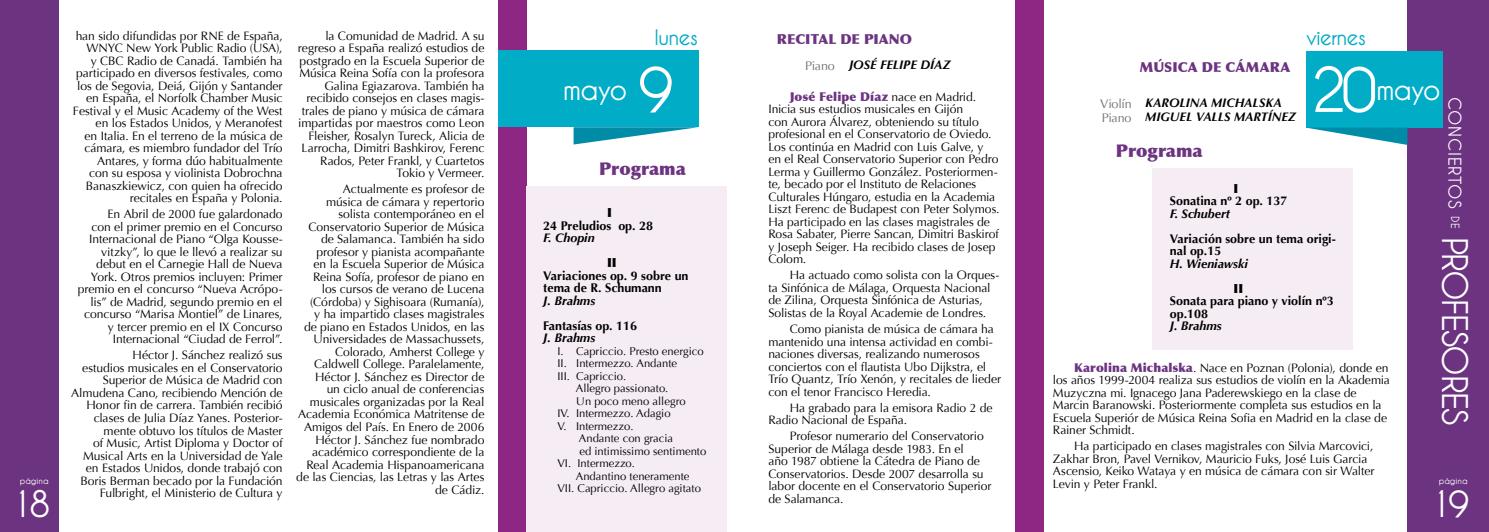
<style>
.page{position:relative;width:1489px;height:532px;background:#fff}
.page>*{position:absolute;margin:0;border:0;box-sizing:border-box;transform-origin:0 0}
.t1{font:700 36.25px "Caviar Dreams";color:#fff}
.t2{font:700 35px "Caviar Dreams";letter-spacing:-.045em;color:#fff}
.t3{font:700 28.75px "Caviar Dreams";letter-spacing:-.045em;color:#fff}
.t4{font:700 21.25px "Caviar Dreams";letter-spacing:-.035em;color:#00acc6}
.t5{font:900 17.5px "Optima";letter-spacing:-.005em;color:#6c3380}
.t6{font:700 17.5px "Caviar Dreams";letter-spacing:.035em;color:#fff}
.t7{font:900 13.75px "Optima";letter-spacing:.005em;color:#6c3380}
.t8{font:700 12.5px/12.5px "Optima";color:#000}
.t9{font:italic 700 12.5px/13.8px "Optima";color:#000}
.t10{font:12.5px/13.8px "Optima";letter-spacing:-.015em;color:#707172}
.t11{font:900 12.5px "Optima";color:#000}
.t12{font:12.12px/12.5px "Optima";letter-spacing:-.005em;color:#000}
.t13{font:11.25px "Optima";color:#000}
.t14{font:700 8.75px "Caviar Dreams";color:#fff}
.s1{font-size:61.25px}
.s2{font-weight:400;font-style:normal;color:#707172}
.s3{font-weight:900;color:#6c3380}
.s4{font-size:11.25px}
</style>
<div class="page">
<div style="left:0;top:0;width:58px;height:531px;background:#6c3380"></div>
<div style="left:1407px;top:0;width:81px;height:531px;background:#6c3380"></div>
<div style="left:498px;top:0;width:28px;height:531px;background:#8e2783"></div>
<div style="left:1014px;top:0;width:29px;height:531px;background:#8e2783"></div>
<div style="left:498px;top:50px;width:200px;height:77px;background:#00acc6"></div>
<svg style="left:573px;top:127px;width:125px;height:17px"></svg>
<div style="left:526px;top:186px;width:200px;height:345px;background:#f5ecf4"></div>
<div style="left:1152px;top:168px;width:200px;height:181px;background:#f5ecf4"></div>
<div style="left:1305px;top:51px;width:137px;height:77px;background:#00acc6"></div>
<svg style="left:1308px;top:128px;width:99px;height:17px"></svg>
<p class="t14" style="left:20px;top:475px;width:30px">página</p>
<h1 class="t1" style="left:11px;top:483px;width:41px">18</h1>
<p class="t12" style="left:73px;top:29px;width:211px;text-align:right">han sido difundidas por RNE de España, WNYC New York Public Radio (USA),<br>y CBC Radio de Canadá. También ha participado en diversos festivales, como los de Segovia, Deiá, Gijón y Santander en España, el Norfolk Chamber Music Festival y el Music Academy of the West en los Estados Unidos, y Meranofest<br>en Italia. En el terreno de la música de cámara, es miembro fundador del Trío Antares, y forma dúo habitualmente<br>con su esposa y violinista Dobrochna Banaszkiewicz, con quien ha ofrecido recitales en España y Polonia.</p>
<p class="t12" style="left:78px;top:208px;width:206px;text-align:right">En Abril de 2000 fue galardonado<br>con el primer premio en el Concurso Internacional de Piano “Olga Kousse&shy;vitzky”, lo que le llevó a realizar su debut en el Carnegie Hall de Nueva York. Otros premios incluyen: Primer premio en el concurso “Nueva Acrópo&shy;lis” de Madrid, segundo premio en el concurso “Marisa Montiel” de Linares, y tercer premio en el IX Concurso Internacional “Ciudad de Ferrol”.</p>
<p class="t12" style="left:71px;top:349px;width:213px;text-align:right">Héctor J. Sánchez realizó sus<br>estudios musicales en el Conservatorio Superior de Música de Madrid con Almudena Cano, recibiendo Mención de Honor fin de carrera. También recibió clases de Julia Díaz Yanes. Posterior&shy;mente obtuvo los títulos de Master<br>of Music, Artist Diploma y Doctor of Musical Arts en la Universidad de Yale en Estados Unidos, donde trabajó con Boris Berman becado por la Fundación Fulbright, el Ministerio de Cultura y</p>
<p class="t12" style="left:298px;top:29px;width:188px;text-align:right">la Comunidad de Madrid. A su regreso a España realizó estudios de postgrado en la Escuela Superior de<br>Música Reina Sofía con la profesora<br>Galina Egiazarova. También ha recibido consejos en clases magis&shy;trales de piano y música de cámara impartidas por maestros como Leon<br>Fleisher, Rosalyn Tureck, Alicia de<br>Larrocha, Dimitri Bashkirov, Ferenc<br>Rados, Peter Frankl, y Cuartetos<br>Tokio y Vermeer.</p>
<p class="t12" style="left:296px;top:183px;width:190px;text-align:right">Actualmente es profesor de<br>música de cámara y repertorio solista contemporáneo en el<br>Conservatorio Superior de Música de Salamanca. También ha sido profesor y pianista acompañante<br>en la Escuela Superior de Música<br>Reina Sofía, profesor de piano en los cursos de verano de Lucena (Córdoba) y Sighisoara (Rumanía),<br>y ha impartido clases magistrales<br>de piano en Estados Unidos, en las<br>Universidades de Massachussets,<br>Colorado, Amherst College y<br>Caldwell College. Paralelamente,<br>Héctor J. Sánchez es Director de<br>un ciclo anual de conferencias musicales organizadas por la Real<br>Academia Económica Matritense de<br>Amigos del País. En Enero de 2006<br>Héctor J. Sánchez fue nombrado académico correspondiente de la<br>Real Academia Hispanoamericana de las Ciencias, las Letras y las Artes de Cádiz.</p>
<h3 class="t4" style="left:654px;top:25px;width:45px">lunes</h3>
<h3 class="t3" style="left:563px;top:73px;width:113px">mayo <span class="s1">9</span></h3>
<h3 class="t5" style="left:599px;top:158px;width:88px">Programa</h3>
<p class="t11" style="left:607px;top:205px;width:6px">I</p>
<p class="t8" style="left:543px;top:219px;width:111px">24 Preludios op. 28</p>
<p class="t9" style="left:543px;top:231px;width:53px">F. Chopin</p>
<p class="t11" style="left:607px;top:255px;width:11px">II</p>
<p class="t8" style="left:543px;top:269px;width:147px">Variaciones op. 9 sobre un tema de R. Schumann</p>
<p class="t9" style="left:543px;top:293px;width:53px">J. Brahms</p>
<p class="t8" style="left:543px;top:319px;width:95px">Fantasías op. 116</p>
<p class="t9" style="left:543px;top:331px;width:53px">J. Brahms</p>
<p class="t13" style="left:557px;top:344px;width:148px">I. Capriccio. Presto energico</p>
<p class="t13" style="left:557px;top:357px;width:121px">II. Intermezzo. Andante</p>
<p class="t13" style="left:557px;top:369px;width:70px">III. Capriccio.</p>
<p class="t13" style="left:576px;top:382px;width:94px">Allegro passionato.</p>
<p class="t13" style="left:576px;top:394px;width:111px">Un poco meno allegro</p>
<p class="t13" style="left:557px;top:407px;width:115px">IV. Intermezzo. Adagio</p>
<p class="t13" style="left:557px;top:419px;width:78px">V. Intermezzo.</p>
<p class="t13" style="left:579px;top:432px;width:96px">Andante con gracia</p>
<p class="t13" style="left:579px;top:444px;width:128px">ed intimissimo sentimento</p>
<p class="t13" style="left:557px;top:457px;width:79px">VI. Intermezzo.</p>
<p class="t13" style="left:576px;top:469px;width:115px">Andantino teneramente</p>
<p class="t13" style="left:557px;top:482px;width:145px">VII. Capriccio. Allegro agitato</p>
<p class="t7" style="left:776px;top:31px;width:137px">RECITAL DE PIANO</p>
<p class="t9" style="left:805px;top:58px;width:147px"><span class="s2">Piano</span> JOSÉ FELIPE DÍAZ</p>
<p class="t12" style="left:768px;top:90px;width:233px;text-indent:21px"><span class="s3">José Felipe Díaz</span> nace en Madrid.<br>Inicia sus estudios musicales en Gijón<br>con Aurora Álvarez, obteniendo su título profesional en el Conservatorio de Oviedo.<br>Los continúa en Madrid con Luis Galve, y<br>en el Real Conservatorio Superior con Pedro Lerma y Guillermo González. Posteriormen&shy;te, becado por el Instituto de Relaciones Culturales Húngaro, estudia en la Academia Liszt Ferenc de Budapest con Peter Solymos.<br>Ha participado en las clases magistrales de Rosa Sabater, Pierre Sancan, Dimitri Baskirof y Joseph Seiger. Ha recibido clases de Josep Colom.</p>
<p class="t12" style="left:768px;top:269px;width:232px;text-indent:21px">Ha actuado como solista con la Orques&shy;ta Sinfónica de Málaga, Orquesta Nacional de Zilina, Orquesta Sinfónica de Asturias, Solistas de la Royal Academie de Londres.</p>
<p class="t12" style="left:768px;top:322px;width:234px;text-indent:21px">Como pianista de música de cámara ha mantenido una intensa actividad en combi&shy;naciones diversas, realizando numerosos conciertos con el flautista Ubo Dijkstra, el Trío Quantz, Trío Xenón, y recitales de lieder con el tenor Francisco Heredia.</p>
<p class="t12" style="left:768px;top:401px;width:226px;text-indent:21px">Ha grabado para la emisora Radio 2 de<br>Radio Nacional de España.</p>
<p class="t12" style="left:768px;top:430px;width:225px;text-indent:21px">Profesor numerario del Conservatorio Superior de Málaga desde 1983. En el<br>año 1987 obtiene la Cátedra de Piano de Conservatorios. Desde 2007 desarrolla su labor docente en el Conservatorio Superior de Salamanca.</p>
<h3 class="t4" style="left:1305px;top:26px;width:62px">viernes</h3>
<h3 class="t3" style="left:1310px;top:73px;width:131px"><span class="s1">20</span>mayo</h3>
<p class="t7" style="left:1139px;top:59px;width:152px">MÚSICA DE CÁMARA</p>
<p class="t9" style="left:1145px;top:96px;width:152px">KAROLINA MICHALSKA<br>MIGUEL VALLS MARTÍNEZ</p>
<h3 class="t6" style="left:1464px;top:97px;width:133px;rotate:90deg">CONCIERTOS <span class="s4">DE</span></h3>
<p class="t10" style="left:1100px;top:97px;width:33px">Violín<br>Piano</p>
<h3 class="t5" style="left:1115px;top:140px;width:88px">Programa</h3>
<p class="t11" style="left:1233px;top:180px;width:6px">I</p>
<p class="t8" style="left:1169px;top:195px;width:119px">Sonatina nº 2 op. 137</p>
<p class="t9" style="left:1169px;top:206px;width:62px">F. Schubert</p>
<p class="t8" style="left:1169px;top:232px;width:168px">Variación sobre un tema origi&shy;nal op.15</p>
<p class="t9" style="left:1169px;top:256px;width:80px">H. Wieniawski</p>
<p class="t11" style="left:1233px;top:280px;width:11px">II</p>
<p class="t8" style="left:1169px;top:295px;width:165px">Sonata para piano y violín nº3 op.108</p>
<p class="t9" style="left:1169px;top:319px;width:53px">J. Brahms</p>
<p class="t12" style="left:1052px;top:361px;width:338px;text-indent:21px"><span class="s3">Karolina Michalska</span>. Nace en Poznan (Polonia), donde en los años 1999-2004 realiza sus estudios de violín en la Akademia Muzyczna mi. Ignacego Jana Paderewskiego en la clase de Marcin Baranowski. Posteriormente completa sus estudios en la Escuela Superiór de Música Reina Sofia en Madrid en la clase de Rainer Schmidt.</p>
<p class="t12" style="left:1052px;top:440px;width:323px;text-indent:21px">Ha participado en clases magistrales con Silvia Marcovici, Zakhar Bron, Pavel Vernikov, Mauricio Fuks, José Luis Garcia Ascensio, Keiko Wataya y en música de cámara con sir Walter Levin y Peter Frankl.</p>
<h2 class="t2" style="left:1474px;top:236px;width:190px;rotate:90deg">PROFESORES</h2>
<p class="t14" style="left:1438px;top:475px;width:30px">página</p>
<h1 class="t1" style="left:1429px;top:483px;width:41px">19</h1>
</div>
